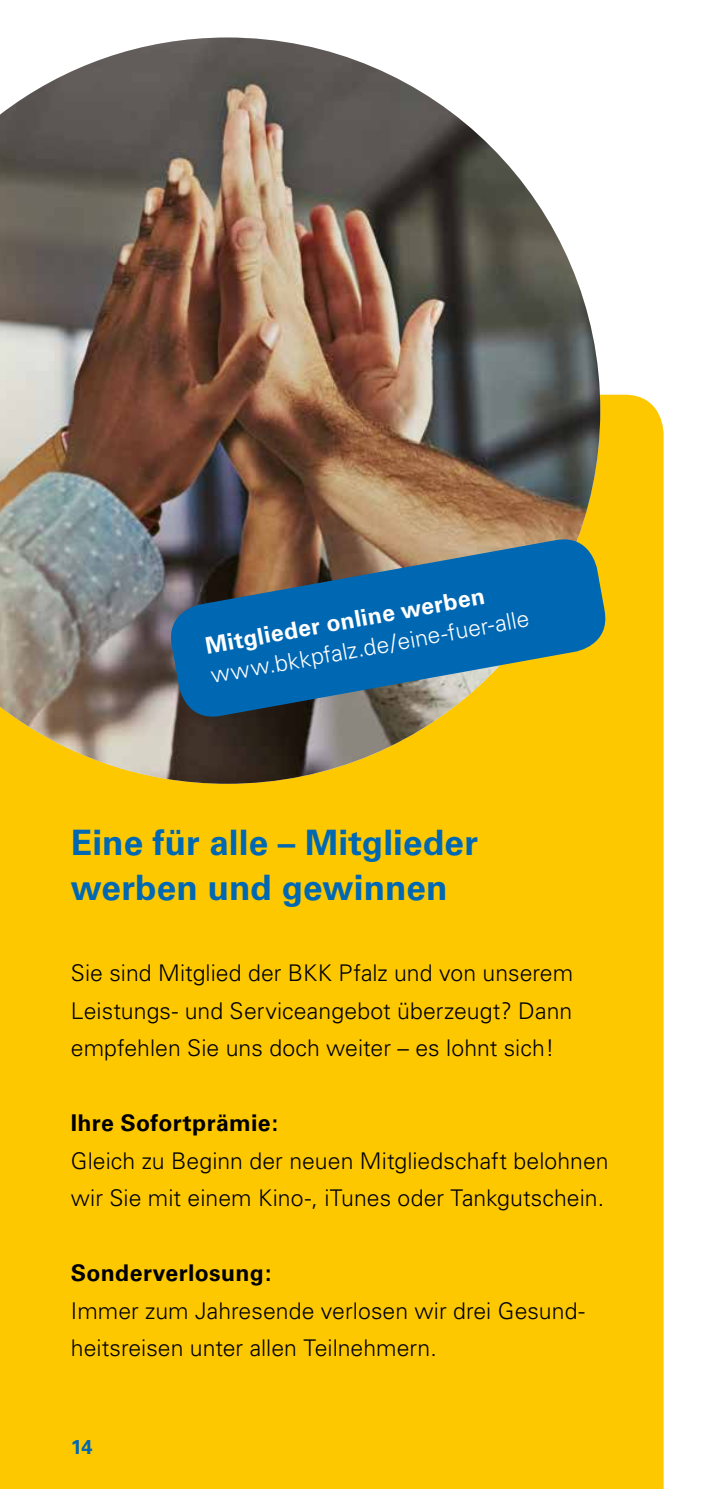
<style>
.page{position:relative;width:709px;height:1489px;background:#fff}
.page>*{position:absolute;margin:0;border:0;box-sizing:border-box;transform-origin:0 0}
.t1{font:700 35px/45px "Univers";letter-spacing:.005em;color:#0068b3}
.t2{font:300 23px/37.5px "Univers";color:#000}
.t3{font:700 23px "Univers";letter-spacing:.015em;color:#000}
.t4{font:300 23px "Univers";color:#fff}
.t5{font:700 23px "Univers";color:#fff}
.t6{font:700 20px "Univers";color:#0068b3}
</style>
<div class="page">
<div style="left:0;top:394px;width:663px;height:1094px;background:#fec800"></div>
<img style="left:0;top:38px;width:600px;height:745px">
<svg style="left:165px;top:534px;width:446px;height:188px;background:#467480"></svg>
<p class="t5" style="left:203px;top:632px;width:285px;rotate:-10deg">Mitglieder online werben</p>
<p class="t4" style="left:208px;top:661px;width:325px;rotate:-10deg">www.bkkpfalz.de/eine-fuer-alle</p>
<h1 class="t1" style="left:71px;top:820px;width:408px">Eine für alle – Mitglieder werben und gewinnen</h1>
<p class="t2" style="left:71px;top:954px;width:504px;text-align:justify">Sie sind Mitglied der BKK Pfalz und von unserem Leistungs- und Serviceangebot überzeugt? Dann empfehlen Sie uns doch weiter – es lohnt sich!</p>
<p class="t3" style="left:71px;top:1109px;width:209px">Ihre Sofortprämie:</p>
<p class="t2" style="left:71px;top:1141px;width:539px">Gleich zu Beginn der neuen Mitgliedschaft belohnen wir Sie mit einem Kino-, iTunes oder Tankgutschein.</p>
<p class="t3" style="left:71px;top:1259px;width:202px">Sonderverlosung:</p>
<p class="t2" style="left:71px;top:1291px;width:515px">Immer zum Jahresende verlosen wir drei Gesund&shy;heitsreisen unter allen Teilnehmern.</p>
<p class="t6" style="left:71px;top:1435px;width:23px">14</p>
</div>
